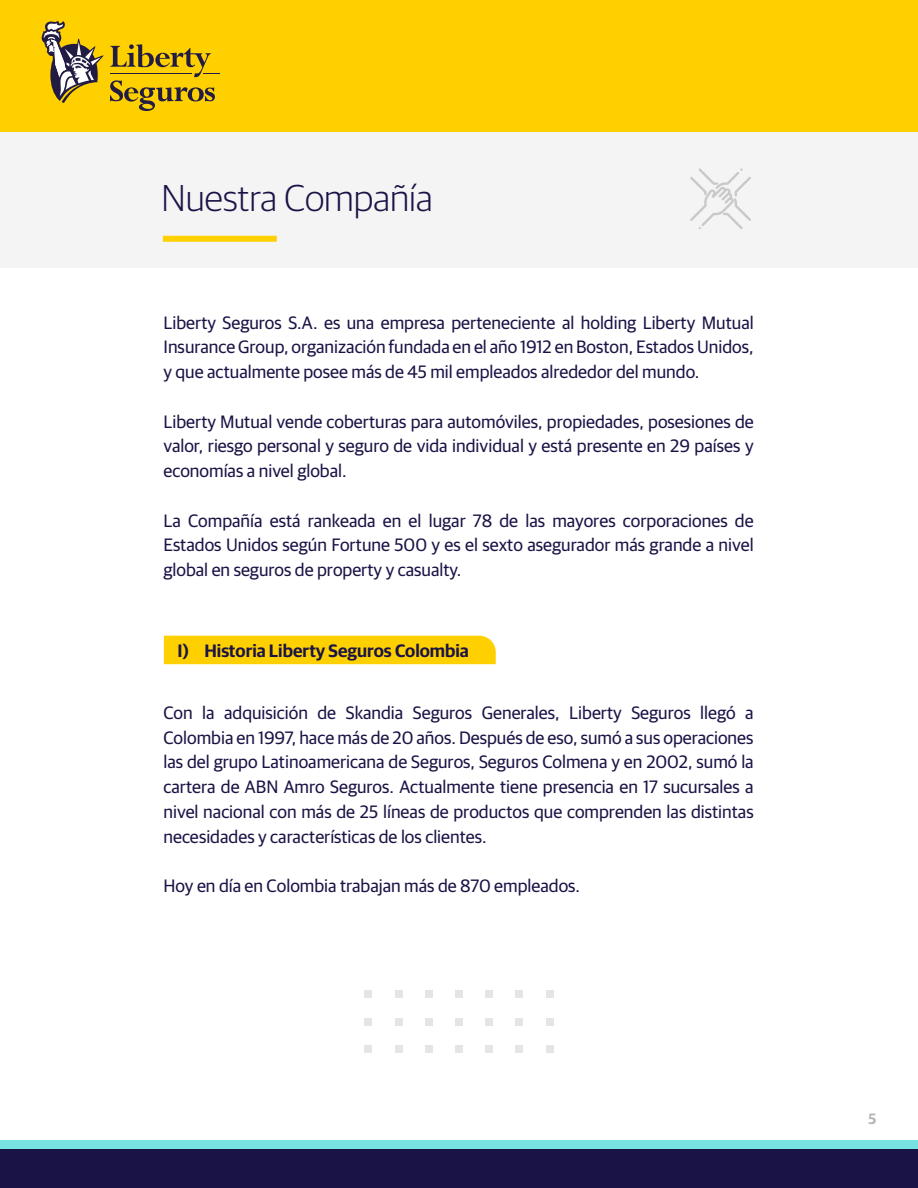
<style>
.page{position:relative;width:918px;height:1188px;background:#fff}
.page>*{position:absolute;margin:0;border:0;box-sizing:border-box;transform-origin:0 0}
.t1{font:300 37.5px "Guardian Sans";color:#1a1446}
.t2{font:18px/24.8px "Guardian Sans";color:#1a1446;text-align:justify}
.t3{font:600 18px "Guardian Sans";color:#1a1446}
.t4{font:600 15px "Guardian Sans";color:#b5b4b4}
</style>
<div class="page">
<div style="left:0;top:127px;width:918px;height:140px;background:#f5f4f5"></div>
<svg style="left:690px;top:168px;width:61px;height:61px"></svg>
<div style="left:163px;top:236px;width:114px;height:6px;background:#ffd000"></div>
<div style="left:0;top:1148px;width:918px;height:40px;background:#1a1446"></div>
<div style="left:0;top:1140px;width:918px;height:8px;background:#78e1e1"></div>
<div style="left:365px;top:991px;width:7px;height:7px;background:#e5e5e5"></div>
<div style="left:395px;top:991px;width:7px;height:7px;background:#e5e5e5"></div>
<div style="left:425px;top:991px;width:8px;height:7px;background:#e5e5e5"></div>
<div style="left:455px;top:991px;width:8px;height:7px;background:#e5e5e5"></div>
<div style="left:485px;top:991px;width:8px;height:7px;background:#e5e5e5"></div>
<div style="left:516px;top:991px;width:7px;height:7px;background:#e5e5e5"></div>
<div style="left:546px;top:991px;width:7px;height:7px;background:#e5e5e5"></div>
<div style="left:365px;top:1045px;width:7px;height:7px;background:#e5e5e5"></div>
<div style="left:395px;top:1045px;width:7px;height:7px;background:#e5e5e5"></div>
<div style="left:425px;top:1045px;width:8px;height:7px;background:#e5e5e5"></div>
<div style="left:455px;top:1045px;width:8px;height:7px;background:#e5e5e5"></div>
<div style="left:485px;top:1045px;width:8px;height:7px;background:#e5e5e5"></div>
<div style="left:516px;top:1045px;width:7px;height:7px;background:#e5e5e5"></div>
<div style="left:546px;top:1045px;width:7px;height:7px;background:#e5e5e5"></div>
<div style="left:365px;top:1018px;width:7px;height:7px;background:#e5e5e5"></div>
<div style="left:395px;top:1018px;width:7px;height:7px;background:#e5e5e5"></div>
<div style="left:425px;top:1018px;width:8px;height:7px;background:#e5e5e5"></div>
<div style="left:455px;top:1018px;width:8px;height:7px;background:#e5e5e5"></div>
<div style="left:485px;top:1018px;width:8px;height:7px;background:#e5e5e5"></div>
<div style="left:516px;top:1018px;width:7px;height:7px;background:#e5e5e5"></div>
<div style="left:546px;top:1018px;width:7px;height:7px;background:#e5e5e5"></div>
<div style="left:164px;top:636px;width:332px;height:28px;background:#ffd000"></div>
<div style="left:0;top:0;width:918px;height:132px;background:#ffd000"></div>
<svg style="left:41px;top:21px;width:63px;height:82px"></svg>
<svg style="left:110px;top:44px;width:110px;height:67px"></svg>
<h1 class="t1" style="left:162px;top:172px;width:273px">Nuestra Compañía</h1>
<p class="t2" style="left:163px;top:309px;width:592px">Liberty Seguros S.A. es una empresa perteneciente al holding Liberty Mutual Insurance Group, organización fundada en el año 1912 en Boston, Estados Unidos, y que actualmente posee más de 45 mil empleados alrededor del mundo.</p>
<p class="t2" style="left:163px;top:408px;width:592px">Liberty Mutual vende coberturas para automóviles, propiedades, posesiones de valor, riesgo personal y seguro de vida individual y está presente en 29 países y economías a nivel global.</p>
<p class="t2" style="left:163px;top:507px;width:592px">La Compañía está rankeada en el lugar 78 de las mayores corporaciones de Estados Unidos según Fortune 500 y es el sexto asegurador más grande a nivel global en seguros de property y casualty.</p>
<p class="t3" style="left:177px;top:638px;width:293px">I) Historia Liberty Seguros Colombia</p>
<p class="t2" style="left:163px;top:699px;width:592px">Con la adquisición de Skandia Seguros Generales, Liberty Seguros llegó a Colombia en 1997, hace más de 20 años. Después de eso, sumó a sus operaciones las del grupo Latinoamericana de Seguros, Seguros Colmena y en 2002, sumó la cartera de ABN Amro Seguros. Actualmente tiene presencia en 17 sucursales a nivel nacional con más de 25 líneas de productos que comprenden las distintas necesidades y características de los clientes.</p>
<p class="t2" style="left:163px;top:872px;width:418px">Hoy en día en Colombia trabajan más de 870 empleados.</p>
<p class="t4" style="left:868px;top:1108px;width:9px">5</p>
</div>
